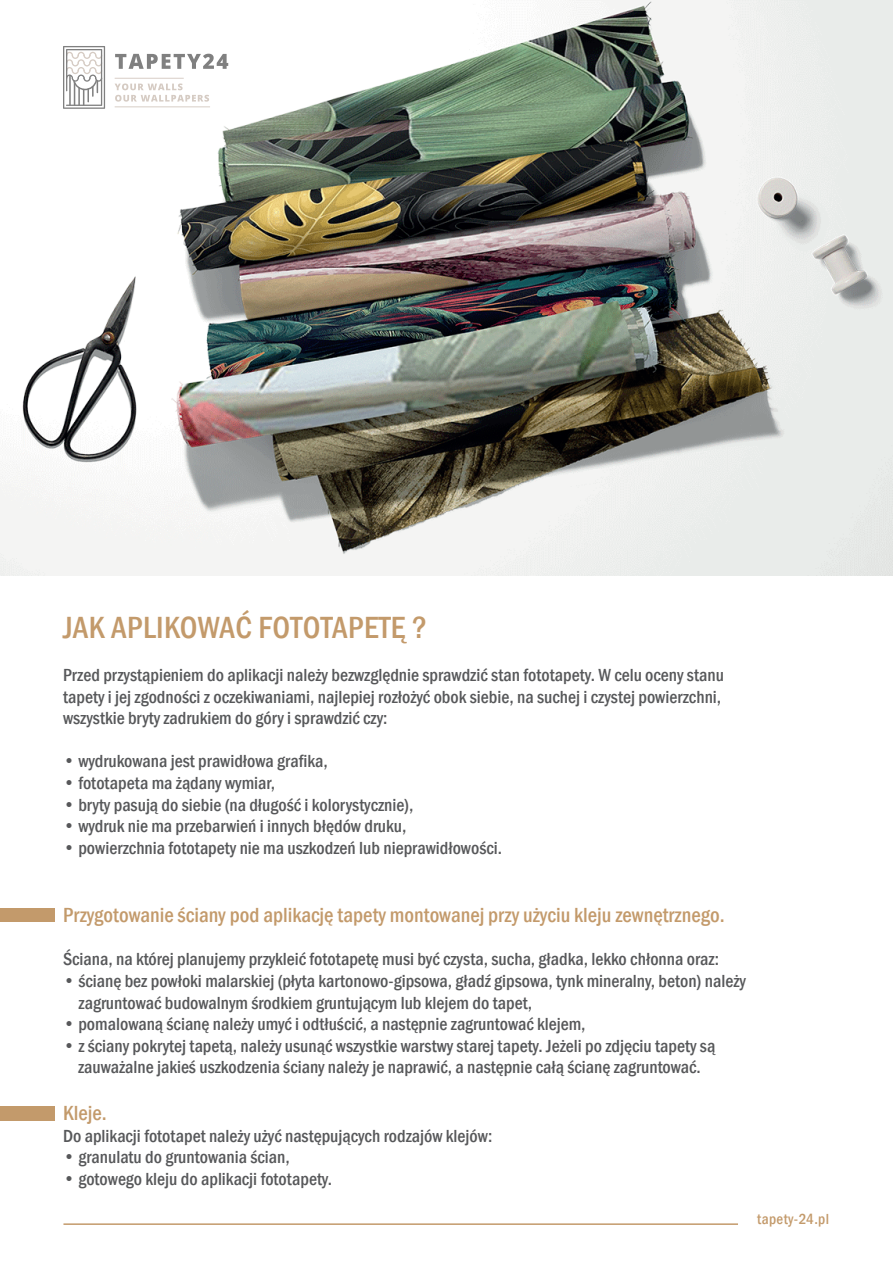
<style>
.page{position:relative;width:893px;height:1263px;background:#fff}
.page>*{position:absolute;margin:0;border:0;box-sizing:border-box;transform-origin:0 0}
.t1{font:500 condensed 31.5px "Franklin Gothic";letter-spacing:.01em;color:#c39a6b}
.t2{font:500 condensed 21px "Franklin Gothic";color:#c39a6b}
.t3{font:500 condensed 18px/21.6px "Franklin Gothic";color:#57585a}
.t4{font:500 condensed 15px "Franklin Gothic";letter-spacing:.025em;color:#c39a6b}
</style>
<div class="page">
<img style="left:0;top:0;width:893px;height:576px">
<div style="left:0;top:908px;width:55px;height:14px;background:#c39a6b"></div>
<div style="left:0;top:1106px;width:55px;height:14px;background:#c39a6b"></div>
<hr style="left:63px;top:1223px;width:675px;height:2px;background:#c39a6b">
<svg style="left:63px;top:46px;width:42px;height:63px"></svg>
<svg style="left:115px;top:54px;width:113px;height:15px"></svg>
<hr style="left:115px;top:78px;width:69px;height:1px;background:#ac9787">
<hr style="left:115px;top:106px;width:95px;height:1px;background:#ac9787">
<svg style="left:115px;top:83px;width:94px;height:19px"></svg>
<h1 class="t1" style="left:63px;top:607px;width:366px">JAK APLIKOWAĆ FOTOTAPETĘ ?</h1>
<p class="t3" style="left:63px;top:664px;width:663px">Przed przystąpieniem do aplikacji należy bezwzględnie sprawdzić stan fototapety. W celu oceny stanu tapety i jej zgodności z oczekiwaniami, najlepiej rozłożyć obok siebie, na suchej i czystej powierzchni, wszystkie bryty zadrukiem do góry i sprawdzić czy:</p>
<p class="t3" style="left:63px;top:750px;width:266px">• wydrukowana jest prawidłowa grafika,</p>
<p class="t3" style="left:63px;top:772px;width:214px">• fototapeta ma żądany wymiar,</p>
<p class="t3" style="left:63px;top:794px;width:352px">• bryty pasują do siebie (na długość i kolorystycznie),</p>
<p class="t3" style="left:63px;top:815px;width:345px">• wydruk nie ma przebarwień i innych błędów druku,</p>
<p class="t3" style="left:63px;top:837px;width:441px">• powierzchnia fototapety nie ma uszkodzeń lub nieprawidłowości.</p>
<p class="t2" style="left:63px;top:901px;width:663px">Przygotowanie ściany pod aplikację tapety montowanej przy użyciu kleju zewnętrznego.</p>
<p class="t3" style="left:63px;top:948px;width:657px">Ściana, na której planujemy przykleić fototapetę musi być czysta, sucha, gładka, lekko chłonna oraz:</p>
<p class="t3" style="left:79px;top:970px;width:669px;text-indent:-16px">• ścianę bez powłoki malarskiej (płyta kartonowo-gipsowa, gładź gipsowa, tynk mineralny, beton) należy zagruntować budowalnym środkiem gruntującym lub klejem do tapet,</p>
<p class="t3" style="left:63px;top:1013px;width:524px">• pomalowaną ścianę należy umyć i odtłuścić, a następnie zagruntować klejem,</p>
<p class="t3" style="left:63px;top:1035px;width:654px;text-align:center">• z ściany pokrytej tapetą, należy usunąć wszystkie warstwy starej tapety. Jeżeli po zdjęciu tapety są zauważalne jakieś uszkodzenia ściany należy je naprawić, a następnie całą ścianę zagruntować.</p>
<p class="t2" style="left:63px;top:1099px;width:45px">Kleje.</p>
<p class="t3" style="left:63px;top:1125px;width:431px">Do aplikacji fototapet należy użyć następujących rodzajów klejów:</p>
<p class="t3" style="left:63px;top:1146px;width:228px">• granulatu do gruntowania ścian,</p>
<p class="t3" style="left:63px;top:1168px;width:271px">• gotowego kleju do aplikacji fototapety.</p>
<p class="t4" style="left:757px;top:1209px;width:74px">tapety-24.pl</p>
</div>
